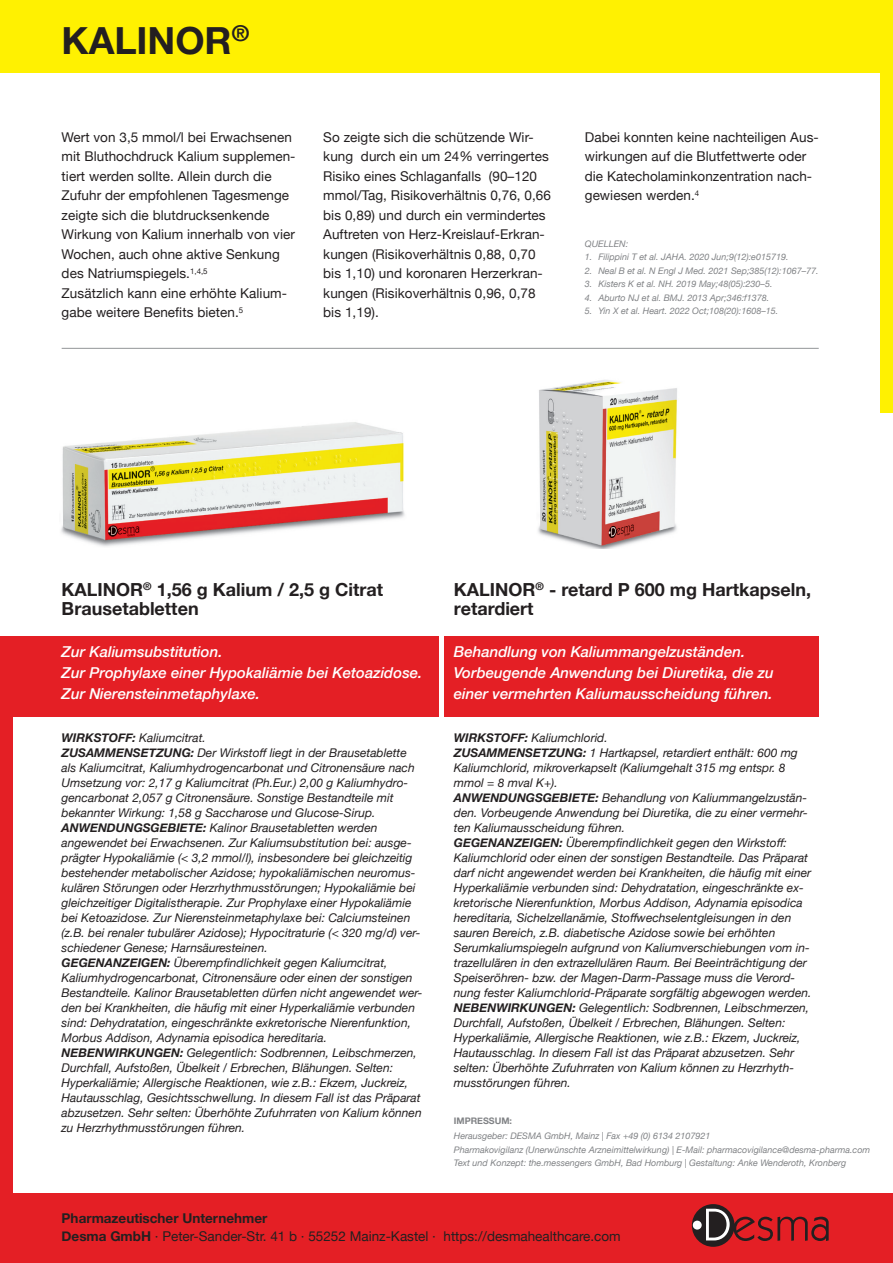
<style>
.page{position:relative;width:893px;height:1263px;background:#fff}
.page>*{position:absolute;margin:0;border:0;box-sizing:border-box;transform-origin:0 0}
.t1{font:700 37.65px "Helvetica Neue LT Std";color:#231f20}
.t2{font:700 18px/19.5px "Helvetica Neue";color:#231f20}
.t3{font:italic 500 15px/21px "Helvetica Neue";color:#fff}
.t4{font:13.5px/19.5px "Helvetica Neue";letter-spacing:.005em;color:#231f20}
.t5{font:italic 12px/15px "Helvetica Neue";color:#231f20}
.t6{font:italic 9px/13.5px "Helvetica Neue";color:#808285}
.t7{font:700 9px "Helvetica Neue";color:#808285}
.s1{font-weight:700}
</style>
<div class="page">
<div style="left:0;top:0;width:893px;height:73px;background:#fff101"></div>
<div style="left:0;top:1193px;width:893px;height:70px;background:#e41f25"></div>
<div style="left:0;top:636px;width:13px;height:627px;background:#e41f25"></div>
<svg style="left:692px;top:1204px;width:137px;height:43px"></svg>
<img style="left:61px;top:422px;width:344px;height:125px">
<img style="left:538px;top:382px;width:139px;height:166px">
<img style="left:591px;top:380px;width:85px;height:93px">
<div style="left:7px;top:636px;width:432px;height:80px;background:#e41f25"></div>
<div style="left:444px;top:636px;width:375px;height:80px;background:#e41f25"></div>
<hr style="left:62px;top:348px;width:757px;height:1px;background:#939598">
<div style="left:880px;top:0;width:13px;height:412px;background:#fff101"></div>
<h1 class="t1" style="left:62px;top:17px;width:189px">KALINOR<sup>®</sup></h1>
<p class="t4" style="left:62px;top:128px;width:235px">Wert von 3,5 mmol/l bei Erwachsenen mit Bluthochdruck Kalium supplemen&shy;tiert werden sollte. Allein durch die Zufuhr der empfohlenen Tagesmenge zeigte sich die blutdrucksenkende Wirkung von Kalium innerhalb von vier Wochen, auch ohne aktive Senkung des Natriumspiegels.<sup>1,4,5<br></sup>Zusätzlich kann eine erhöhte Kalium&shy;gabe weitere Benefits bieten.<sup>5</sup></p>
<p class="t4" style="left:323px;top:128px;width:229px">So zeigte sich die schützende Wir&shy;kung durch ein um 24% verringertes Risiko eines Schlaganfalls (90–120 mmol/Tag, Risikoverhältnis 0,76, 0,66 bis 0,89) und durch ein vermindertes Auftreten von Herz-Kreislauf-Erkran&shy;kungen (Risikoverhältnis 0,88, 0,70 bis 1,10) und koronaren Herzerkran&shy;kungen (Risikoverhältnis 0,96, 0,78 bis 1,19).</p>
<p class="t4" style="left:585px;top:128px;width:235px">Dabei konnten keine nachteiligen Aus&shy;wirkungen auf die Blutfettwerte oder die Katecholaminkonzentration nach&shy;gewiesen werden.<sup>4</sup></p>
<p class="t6" style="left:585px;top:237px;width:45px">QUELLEN:</p>
<p class="t6" style="left:585px;top:251px;width:205px">1. Filippini T et al. JAHA. 2020 Jun;9(12):e015719.</p>
<p class="t6" style="left:585px;top:264px;width:235px">2. Neal B et al. N Engl J Med. 2021 Sep;385(12):1067–77.</p>
<p class="t6" style="left:585px;top:278px;width:189px">3. Kisters K et al. NH. 2019 May;48(05):230–5.</p>
<p class="t6" style="left:585px;top:291px;width:186px">4. Aburto NJ et al. BMJ. 2013 Apr;346:f1378.</p>
<p class="t6" style="left:585px;top:305px;width:195px">5. Yin X et al. Heart. 2022 Oct;108(20):1608–15.</p>
<h2 class="t2" style="left:62px;top:580px;width:323px">KALINOR<sup>®</sup> 1,56 g Kalium / 2,5 g Citrat<br>Brausetabletten</h2>
<h2 class="t2" style="left:454px;top:580px;width:359px">KALINOR<sup>®</sup> - retard P 600 mg Hartkapseln, retardiert</h2>
<p class="t3" style="left:62px;top:640px;width:362px">Zur Kaliumsubstitution.<br>Zur Prophylaxe einer Hypokaliämie bei Ketoazidose.<br>Zur Nierensteinmetaphylaxe.</p>
<p class="t3" style="left:454px;top:640px;width:321px">Behandlung von Kaliummangelzuständen.<br>Vorbeugende Anwendung bei Diuretika, die zu einer vermehrten Kaliumausscheidung führen.</p>
<p class="t5" style="left:62px;top:731px;width:362px"><span class="s1">WIRKSTOFF:</span> Kaliumcitrat.<br><span class="s1">ZUSAMMENSETZUNG:</span> Der Wirkstoff liegt in der Brausetablette als Kaliumcitrat, Kaliumhydrogencarbonat und Citronensäure nach Umsetzung vor: 2,17 g Kaliumcitrat (Ph.Eur.) 2,00 g Kaliumhydro&shy;gencarbonat 2,057 g Citronensäure. Sonstige Bestandteile mit bekannter Wirkung: 1,58 g Saccharose und Glucose-Sirup.<br><span class="s1">ANWENDUNGSGEBIETE:</span> Kalinor Brausetabletten werden angewendet bei Erwachsenen. Zur Kaliumsubstitution bei: ausge&shy;prägter Hypokaliämie (&lt; 3,2 mmol/l), insbesondere bei gleichzeitig bestehender metabolischer Azidose; hypokaliämischen neuromus&shy;kulären Störungen oder Herzrhythmusstörungen; Hypokaliämie bei gleichzeitiger Digitalistherapie. Zur Prophylaxe einer Hypokaliämie bei Ketoazidose. Zur Nierensteinmetaphylaxe bei: Calciumsteinen (z.B. bei renaler tubulärer Azidose); Hypocitraturie (&lt; 320 mg/d) ver&shy;schiedener Genese; Harnsäuresteinen.<br><span class="s1">GEGENANZEIGEN:</span> Überempfindlichkeit gegen Kaliumcitrat, Kaliumhydrogencarbonat, Citronensäure oder einen der sonstigen Bestandteile. Kalinor Brausetabletten dürfen nicht angewendet wer&shy;den bei Krankheiten, die häufig mit einer Hyperkaliämie verbunden sind: Dehydratation, eingeschränkte exkretorische Nierenfunktion, Morbus Addison, Adynamia episodica hereditaria.<br><span class="s1">NEBENWIRKUNGEN:</span> Gelegentlich: Sodbrennen, Leibschmerzen, Durchfall, Aufstoßen, Übelkeit / Erbrechen, Blähungen. Selten:<br>Hyperkaliämie; Allergische Reaktionen, wie z.B.: Ekzem, Juckreiz, Hautausschlag, Gesichtsschwellung. In diesem Fall ist das Präparat abzusetzen. Sehr selten: Überhöhte Zufuhrraten von Kalium können zu Herzrhythmusstörungen führen.</p>
<p class="t5" style="left:454px;top:731px;width:359px"><span class="s1">WIRKSTOFF:</span> Kaliumchlorid.<br><span class="s1">ZUSAMMENSETZUNG:</span> 1 Hartkapsel, retardiert enthält: 600 mg Kaliumchlorid, mikroverkapselt (Kaliumgehalt 315 mg entspr. 8 mmol = 8 mval K+).<br><span class="s1">ANWENDUNGSGEBIETE:</span> Behandlung von Kaliummangelzustän&shy;den. Vorbeugende Anwendung bei Diuretika, die zu einer vermehr&shy;ten Kaliumausscheidung führen.<br><span class="s1">GEGENANZEIGEN:</span> Überempfindlichkeit gegen den Wirkstoff:<br>Kaliumchlorid oder einen der sonstigen Bestandteile. Das Präparat darf nicht angewendet werden bei Krankheiten, die häufig mit einer Hyperkaliämie verbunden sind: Dehydratation, eingeschränkte ex&shy;kretorische Nierenfunktion, Morbus Addison, Adynamia episodica hereditaria, Sichelzellanämie, Stoffwechselentgleisungen in den sauren Bereich, z.B. diabetische Azidose sowie bei erhöhten Serumkaliumspiegeln aufgrund von Kaliumverschiebungen vom in&shy;trazellulären in den extrazellulären Raum. Bei Beeinträchtigung der Speiseröhren- bzw. der Magen-Darm-Passage muss die Verord&shy;nung fester Kaliumchlorid-Präparate sorgfältig abgewogen werden.<br><span class="s1">NEBENWIRKUNGEN:</span> Gelegentlich: Sodbrennen, Leibschmerzen, Durchfall, Aufstoßen, Übelkeit / Erbrechen, Blähungen. Selten:<br>Hyperkaliämie, Allergische Reaktionen, wie z.B.: Ekzem, Juckreiz, Hautausschlag. In diesem Fall ist das Präparat abzusetzen. Sehr selten: Überhöhte Zufuhrraten von Kalium können zu Herzrhyth&shy;musstörungen führen.</p>
<p class="t7" style="left:454px;top:1114px;width:60px">IMPRESSUM:</p>
<p class="t6" style="left:454px;top:1129px;width:418px">Herausgeber: DESMA GmbH, Mainz | Fax +49 (0) 6134 2107921<br>Pharmakovigilanz (Unerwünschte Arzneimittelwirkung) | E-Mail: pharmacovigilance@desma-pharma.com<br>Text und Konzept: the.messengers GmbH, Bad Homburg | Gestaltung: Anke Wenderoth, Kronberg</p>
<p class="t4" style="left:62px;top:1210px;width:561px;line-height:18px"><span class="s1">Pharmazeutischer Unternehmer<br>Desma GmbH</span> · Peter-Sander-Str. 41 b · 55252 Mainz-Kastel · https://desmahealthcare.com</p>
</div>
